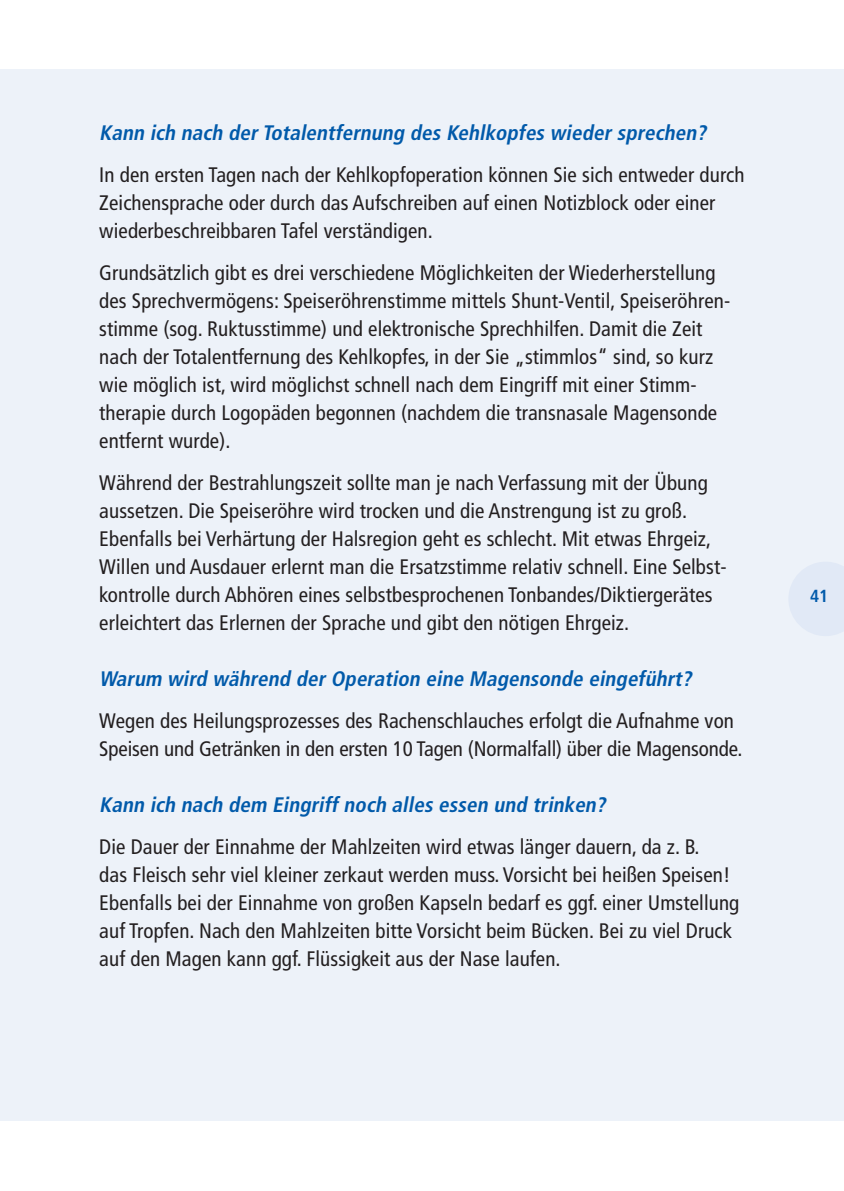
<style>
.page{position:relative;width:844px;height:1191px;background:#fff}
.page>*{position:absolute;margin:0;border:0;box-sizing:border-box;transform-origin:0 0}
.t1{font:condensed 21px/28px "Frutiger";letter-spacing:.005em;color:#231f20}
.t2{font:italic 700 condensed 21px "Frutiger";color:#015aaa}
.t3{font:700 condensed 17.5px "Frutiger";color:#015aaa}
</style>
<div class="page">
<div style="left:0;top:69px;width:843px;height:1052px;background:#edf2f9"></div>
<svg style="left:789px;top:562px;width:54px;height:74px"></svg>
<p class="t2" style="left:99px;top:120px;width:612px">Kann ich nach derTotalentfernung des Kehlkopfes wieder sprechen?</p>
<p class="t1" style="left:99px;top:161px;width:646px">In den ersten Tagen nach der Kehlkopfoperation können Sie sich entweder durch<br>Zeichensprache oder durch das Aufschreiben auf einen Notizblock oder einer wiederbeschreibbaren Tafel verständigen.</p>
<p class="t1" style="left:99px;top:259px;width:632px">Grundsätzlich gibt es drei verschiedene Möglichkeiten der Wiederherstellung des Sprechvermögens: Speiseröhrenstimme mittels Shunt-Ventil, Speiseröhren&shy;stimme (sog. Ruktusstimme) und elektronische Sprechhilfen. Damit die Zeit nach der Totalentfernung des Kehlkopfes, in der Sie „stimmlos“ sind, so kurz wie möglich ist, wird möglichst schnell nach dem Eingriff mit einer Stimm&shy;therapie durch Logopäden begonnen (nachdem die transnasale Magensonde entfernt wurde).</p>
<p class="t1" style="left:99px;top:469px;width:628px">Während der Bestrahlungszeit sollte man je nach Verfassung mit der Übung aussetzen. Die Speiseröhre wird trocken und die Anstrengung ist zu groß.<br>Ebenfalls bei Verhärtung der Halsregion geht es schlecht. Mit etwas Ehrgeiz, Willen und Ausdauer erlernt man die Ersatzstimme relativ schnell. Eine Selbst&shy;kontrolle durch Abhören eines selbstbesprochenen Tonbandes/Diktiergerätes erleichtert das Erlernen der Sprache und gibt den nötigen Ehrgeiz.</p>
<p class="t2" style="left:99px;top:666px;width:598px">Warum wird während der Operation eine Magensonde eingeführt?</p>
<p class="t1" style="left:99px;top:707px;width:644px">Wegen des Heilungsprozesses des Rachenschlauches erfolgt die Aufnahme von<br>Speisen und Getränken in den ersten 10 Tagen (Normalfall) über die Magensonde.</p>
<p class="t2" style="left:99px;top:792px;width:512px">Kann ich nach dem Eingriff noch alles essen und trinken?</p>
<p class="t1" style="left:99px;top:833px;width:641px">Die Dauer der Einnahme der Mahlzeiten wird etwas länger dauern, da z. B.<br>das Fleisch sehr viel kleiner zerkaut werden muss. Vorsicht bei heißen Speisen!<br>Ebenfalls bei der Einnahme von großen Kapseln bedarf es ggf. einer Umstellung auf Tropfen. Nach den Mahlzeiten bitte Vorsicht beim Bücken. Bei zu viel Druck auf den Magen kann ggf. Flüssigkeit aus der Nase laufen.</p>
<p class="t3" style="left:810px;top:586px;width:20px">41</p>
</div>
